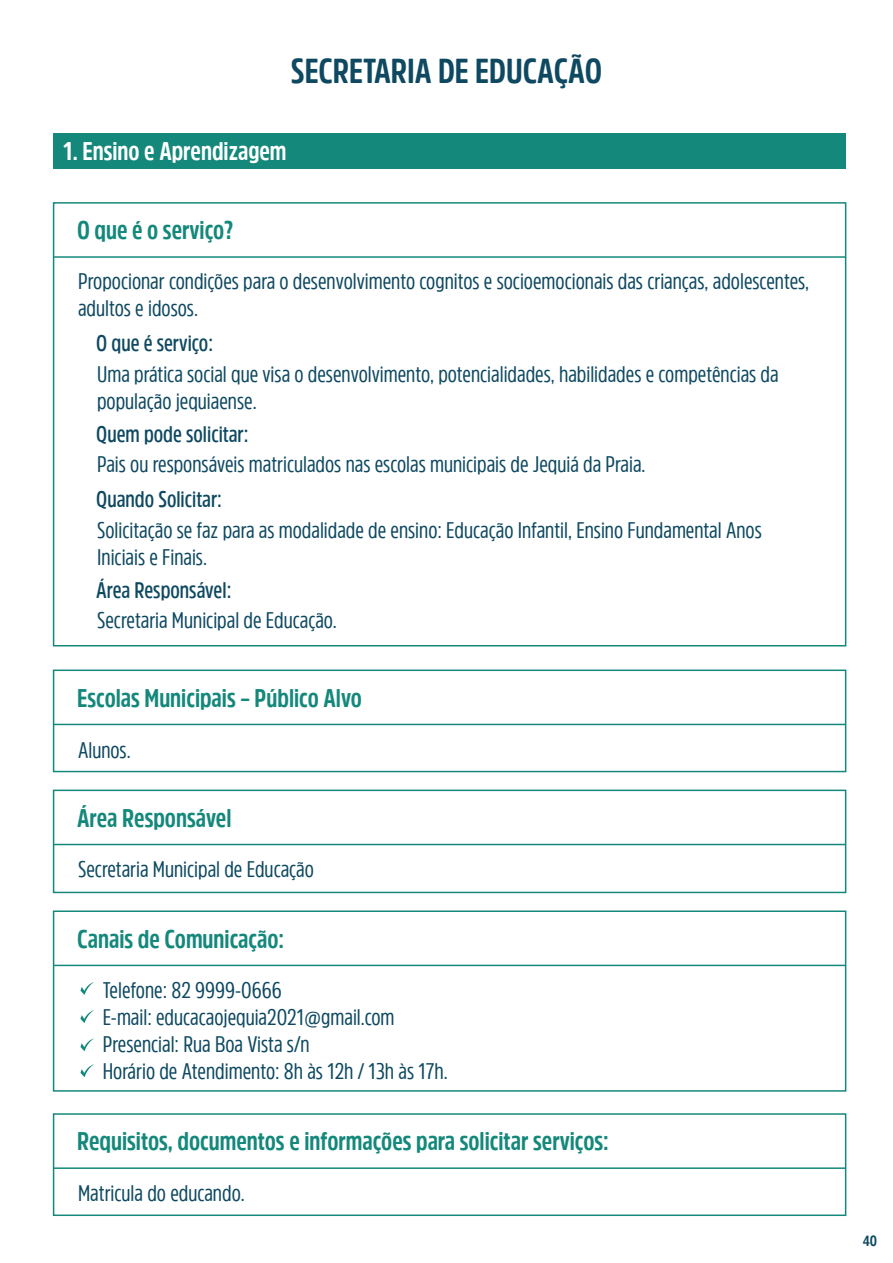
<style>
.page{position:relative;width:893px;height:1263px;background:#fff}
.page>*{position:absolute;margin:0;border:0;box-sizing:border-box;transform-origin:0 0}
.t1{font:700 34.5px "Amsi Pro Cond";color:#0e4961}
.t2{font:700 25.5px "Amsi Pro Cond";color:#14887b}
.t3{font:700 25.5px "Amsi Pro Cond";color:#fff}
.t4{font:22.5px/27px "Amsi Pro Cond";color:#0e4961}
.t5{font:600 22.5px "Amsi Pro Cond";color:#0e4961}
.t6{font:700 14.85px "Amsi Pro Cond";color:#0e4961}
</style>
<div class="page">
<div style="left:54px;top:133px;width:792px;height:35px;background:#14887b"></div>
<div style="left:53px;top:202px;width:793px;height:444px;border:2px solid #14887b"></div>
<hr style="left:54px;top:256px;width:792px;height:2px;background:#14887b">
<div style="left:53px;top:790px;width:793px;height:103px;border:2px solid #14887b"></div>
<hr style="left:54px;top:844px;width:792px;height:1px;background:#14887b">
<div style="left:53px;top:910px;width:793px;height:182px;border:2px solid #14887b"></div>
<hr style="left:54px;top:965px;width:792px;height:1px;background:#14887b">
<div style="left:53px;top:669px;width:793px;height:103px;border:2px solid #14887b"></div>
<hr style="left:54px;top:724px;width:792px;height:1px;background:#14887b">
<div style="left:53px;top:1113px;width:793px;height:103px;border:2px solid #14887b"></div>
<hr style="left:54px;top:1167px;width:792px;height:2px;background:#14887b">
<svg style="left:80px;top:982px;width:14px;height:13px"></svg>
<svg style="left:80px;top:1010px;width:14px;height:13px"></svg>
<svg style="left:80px;top:1038px;width:14px;height:13px"></svg>
<svg style="left:80px;top:1064px;width:14px;height:13px"></svg>
<h1 class="t1" style="left:291px;top:47px;width:313px">SECRETARIA DE EDUCAÇÃO</h1>
<p class="t3" style="left:63px;top:133px;width:225px">1. Ensino e Aprendizagem</p>
<p class="t2" style="left:77px;top:213px;width:158px">O que é o serviço?</p>
<p class="t4" style="left:78px;top:267px;width:733px">Propocionar condições para o desenvolvimento cognitos e socioemocionais das crianças, adolescentes, adultos e idosos.</p>
<p class="t5" style="left:96px;top:328px;width:118px">O que é serviço:</p>
<p class="t4" style="left:97px;top:359px;width:683px">Uma prática social que visa o desenvolvimento, potencialidades, habilidades e competências da população jequiaense.</p>
<p class="t5" style="left:96px;top:418px;width:154px">Quem pode solicitar:</p>
<p class="t4" style="left:97px;top:450px;width:550px">Pais ou responsáveis matriculados nas escolas municipais de Jequiá da Praia.</p>
<p class="t5" style="left:96px;top:484px;width:127px">Quando Solicitar:</p>
<p class="t4" style="left:97px;top:516px;width:666px">Solicitação se faz para as modalidade de ensino: Educação Infantil, Ensino Fundamental Anos<br>Iniciais e Finais.</p>
<p class="t5" style="left:96px;top:574px;width:137px">Área Responsável:</p>
<p class="t4" style="left:97px;top:606px;width:241px">Secretaria Municipal de Educação.</p>
<p class="t2" style="left:77px;top:680px;width:286px">Escolas Municipais – Público Alvo</p>
<p class="t4" style="left:78px;top:735px;width:54px">Alunos.</p>
<p class="t2" style="left:77px;top:800px;width:156px">Área Responsável</p>
<p class="t4" style="left:78px;top:854px;width:237px">Secretaria Municipal de Educação</p>
<p class="t2" style="left:77px;top:921px;width:209px">Canais de Comunicação:</p>
<p class="t4" style="left:103px;top:975px;width:347px">Telefone: 82 9999-0666<br>E-mail: educacaojequia2021@gmail.com Presencial: Rua Boa Vista s/n<br>Horário de Atendimento: 8h às 12h / 13h às 17h.</p>
<p class="t2" style="left:77px;top:1124px;width:533px">Requisitos, documentos e informações para solicitar serviços:</p>
<p class="t4" style="left:78px;top:1179px;width:168px">Matricula do educando.</p>
<p class="t6" style="left:863px;top:1231px;width:16px">40</p>
</div>
